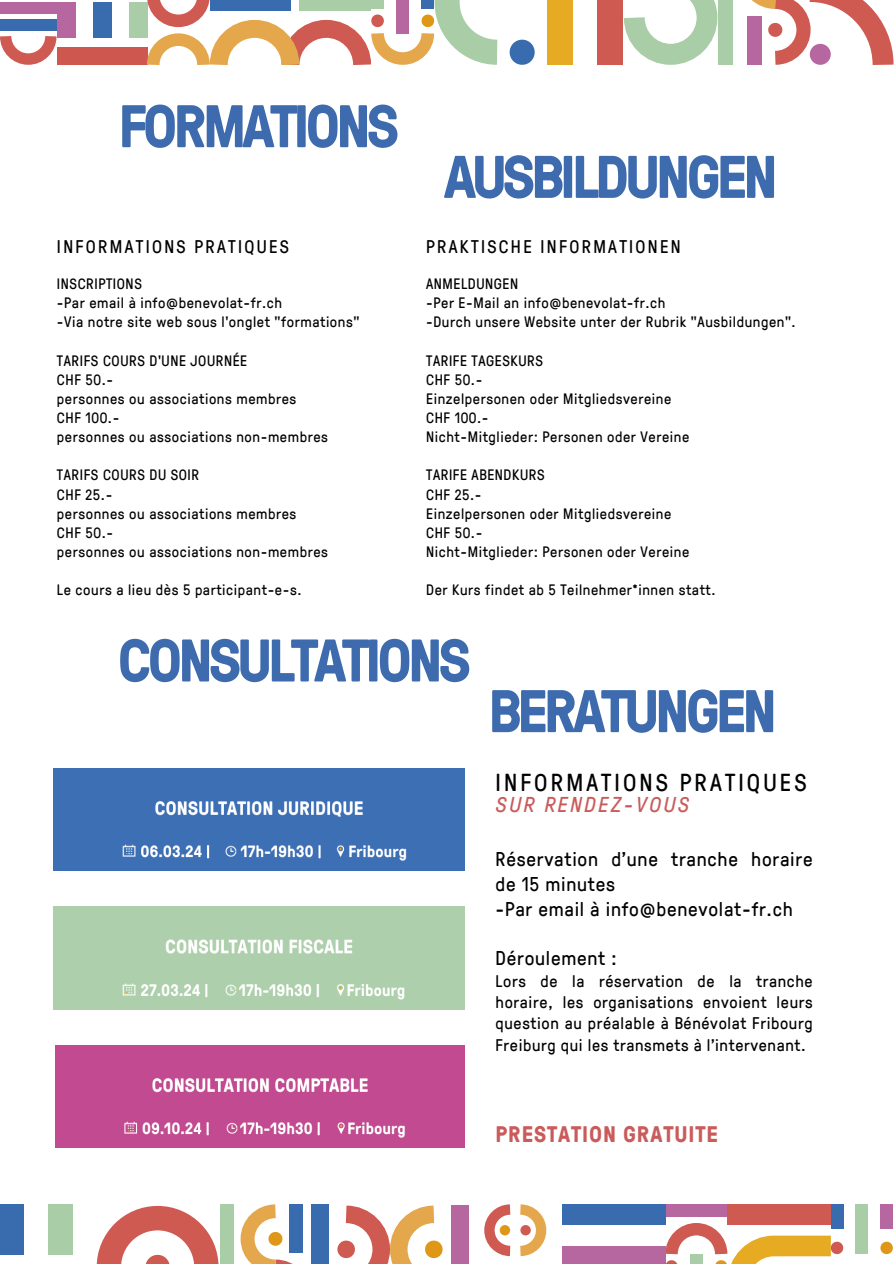
<style>
.page{position:relative;width:894px;height:1264px;background:#fff}
.page>*{position:absolute;margin:0;border:0;box-sizing:border-box;transform-origin:0 0}
.t1{font:700 60px "GT Pressura";letter-spacing:-.07em;color:#3d6bae}
.t2{font:24px "GT Pressura";letter-spacing:.13em;color:#000}
.t3{font:700 22.5px "GT Pressura";letter-spacing:.04em;color:#c95c5b}
.t4{font:italic 21px "GT Pressura";letter-spacing:.13em;color:#c95c5b}
.t5{font:19.5px/24.8px "GT Pressura";letter-spacing:.04em;color:#000}
.t6{font:17.85px "GT Pressura";letter-spacing:.13em;color:#000}
.t7{font:16.5px/21.3px "GT Pressura";letter-spacing:.04em;color:#000;text-align:justify}
.t8{font:14.7px "GT Pressura";letter-spacing:.04em;color:#000}
</style>
<div class="page">
<svg style="left:0;top:0;width:534px;height:65px"></svg>
<div style="left:597px;top:0;width:25px;height:65px;background:#cf5a51"></div>
<div style="left:547px;top:0;width:25px;height:65px;background:#e6ab23"></div>
<svg style="left:624px;top:0;width:93px;height:65px"></svg>
<div style="left:718px;top:0;width:14px;height:65px;background:#a9cda6"></div>
<svg style="left:732px;top:0;width:161px;height:65px"></svg>
<svg style="left:0;top:1204px;width:218px;height:59px"></svg>
<div style="left:219px;top:1204px;width:14px;height:59px;background:#a9cda6"></div>
<svg style="left:233px;top:1204px;width:70px;height:59px"></svg>
<div style="left:311px;top:1204px;width:17px;height:59px;background:#396baf"></div>
<div style="left:451px;top:1205px;width:17px;height:58px;background:#b7679f"></div>
<svg style="left:328px;top:1204px;width:115px;height:59px"></svg>
<svg style="left:484px;top:1204px;width:63px;height:53px"></svg>
<div style="left:830px;top:1204px;width:13px;height:25px;background:#396baf"></div>
<div style="left:855px;top:1204px;width:12px;height:50px;background:#a9cda6"></div>
<div style="left:880px;top:1204px;width:12px;height:25px;background:#b7679f"></div>
<div style="left:665px;top:1204px;width:62px;height:12px;background:#b7679f"></div>
<div style="left:727px;top:1204px;width:103px;height:21px;background:#cf5a51"></div>
<svg style="left:665px;top:1216px;width:227px;height:47px"></svg>
<div style="left:561px;top:1245px;width:104px;height:18px;background:#b7679f"></div>
<div style="left:561px;top:1204px;width:104px;height:21px;background:#396baf"></div>
<img style="left:55px;top:1045px;width:410px;height:102px">
<img style="left:54px;top:768px;width:410px;height:102px">
<img style="left:54px;top:906px;width:410px;height:103px">
<p class="t1" style="left:118px;top:82px;width:282px">FORMATIONS</p>
<p class="t6" style="left:57px;top:234px;width:233px">INFORMATIONS PRATIQUES</p>
<p class="t8" style="left:57px;top:273px;width:86px">INSCRIPTIONS</p>
<p class="t8" style="left:57px;top:292px;width:226px">-Par email à info@benevolat-fr.ch</p>
<p class="t8" style="left:57px;top:311px;width:304px">-Via notre site web sous l'onglet "formations"</p>
<p class="t8" style="left:57px;top:350px;width:192px">TARIFS COURS D'UNE JOURNÉE</p>
<p class="t8" style="left:57px;top:369px;width:58px">CHF 50.-</p>
<p class="t8" style="left:57px;top:388px;width:241px">personnes ou associations membres</p>
<p class="t8" style="left:57px;top:407px;width:64px">CHF 100.-</p>
<p class="t8" style="left:57px;top:426px;width:272px">personnes ou associations non-membres</p>
<h1 class="t8" style="left:57px;top:464px;width:144px">TARIFS COURS DU SOIR</h1>
<h4 class="t8" style="left:57px;top:483px;width:57px">CHF 25.-</h4>
<h4 class="t8" style="left:57px;top:503px;width:241px">personnes ou associations membres</h4>
<p class="t8" style="left:57px;top:522px;width:58px">CHF 50.-</p>
<p class="t8" style="left:57px;top:541px;width:272px">personnes ou associations non-membres</p>
<p class="t8" style="left:57px;top:579px;width:246px">Le cours a lieu dès 5 participant-e-s.</p>
<p class="t1" style="left:443px;top:133px;width:335px">AUSBILDUNGEN</p>
<p class="t6" style="left:426px;top:234px;width:256px">PRAKTISCHE INFORMATIONEN</p>
<p class="t8" style="left:426px;top:273px;width:93px">ANMELDUNGEN</p>
<p class="t8" style="left:426px;top:292px;width:241px">-Per E-Mail an info@benevolat-fr.ch</p>
<p class="t8" style="left:426px;top:311px;width:371px">-Durch unsere Website unter der Rubrik "Ausbildungen".</p>
<p class="t8" style="left:426px;top:350px;width:118px">TARIFE TAGESKURS</p>
<p class="t8" style="left:426px;top:369px;width:58px">CHF 50.-</p>
<p class="t8" style="left:426px;top:388px;width:246px">Einzelpersonen oder Mitgliedsvereine</p>
<p class="t8" style="left:426px;top:407px;width:64px">CHF 100.-</p>
<p class="t8" style="left:426px;top:426px;width:264px">Nicht-Mitglieder: Personen oder Vereine</p>
<p class="t8" style="left:426px;top:464px;width:120px">TARIFE ABENDKURS</p>
<p class="t8" style="left:426px;top:483px;width:57px">CHF 25.-</p>
<p class="t8" style="left:426px;top:503px;width:246px">Einzelpersonen oder Mitgliedsvereine</p>
<p class="t8" style="left:426px;top:522px;width:58px">CHF 50.-</p>
<p class="t8" style="left:426px;top:541px;width:264px">Nicht-Mitglieder: Personen oder Vereine</p>
<p class="t8" style="left:426px;top:579px;width:291px">Der Kurs findet ab 5 Teilnehmer*innen statt.</p>
<p class="t1" style="left:117px;top:616px;width:355px">CONSULTATIONS</p>
<p class="t1" style="left:488px;top:667px;width:290px">BERATUNGEN</p>
<p class="t2" style="left:495px;top:764px;width:312px">INFORMATIONS PRATIQUES</p>
<p class="t4" style="left:495px;top:789px;width:194px">SUR RENDEZ-VOUS</p>
<p class="t5" style="left:495px;top:846px;width:318px">Réservation d’une tranche horaire de 15 minutes<br>-Par email à info@benevolat-fr.ch</p>
<p class="t5" style="left:495px;top:945px;width:123px">Déroulement :</p>
<p class="t7" style="left:495px;top:969px;width:318px">Lors de la réservation de la tranche horaire, les organisations envoient leurs question au préalable à Bénévolat Fribourg Freiburg qui les transmets à l’intervenant.</p>
<p class="t3" style="left:495px;top:1117px;width:224px">PRESTATION GRATUITE</p>
</div>
